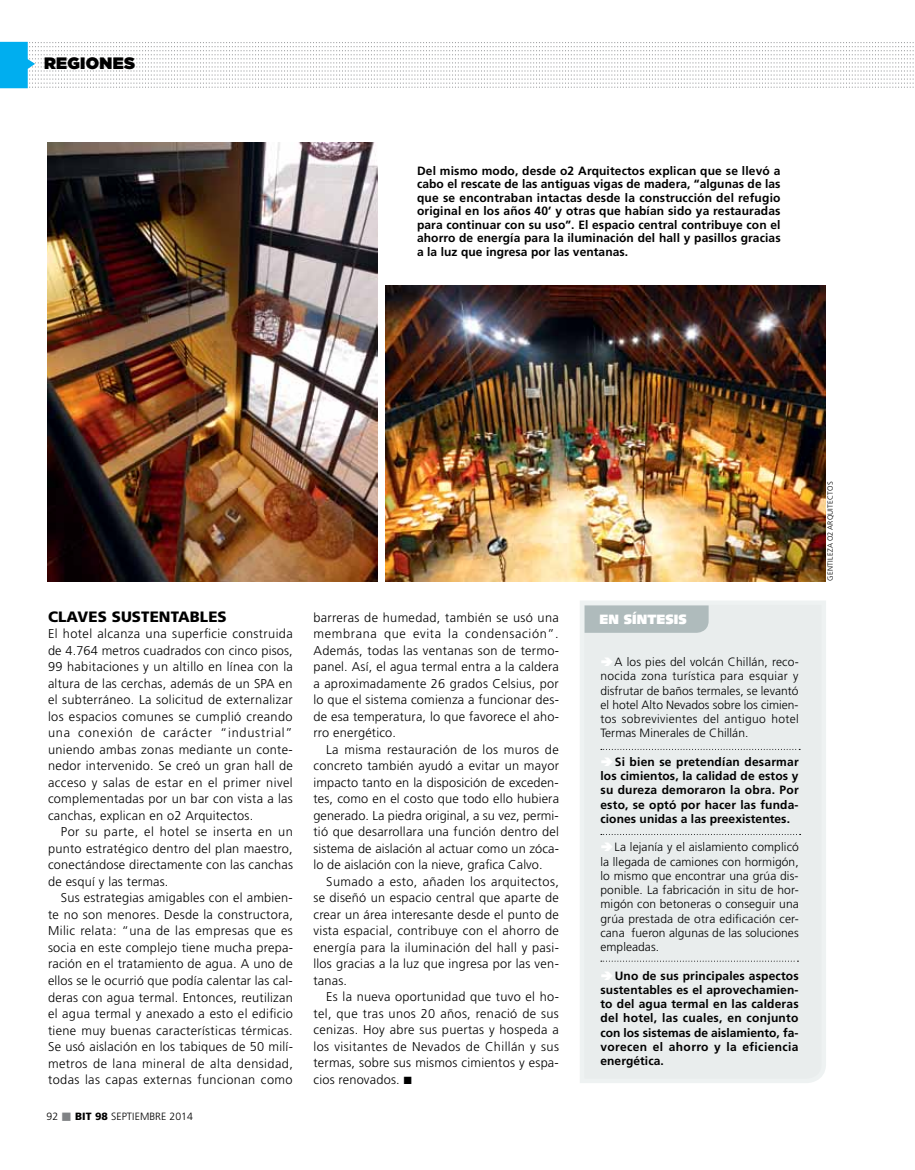
<style>
.page{position:relative;width:915px;height:1170px;background:#fff}
.page>*{position:absolute;margin:0;border:0;box-sizing:border-box;transform-origin:0 0}
.t1{font:900 16.5px "Gotham";letter-spacing:.02em;color:#000}
.t2{font:900 15px "Frutiger";letter-spacing:.005em;color:#000}
.t3{font:900 13.5px "Syntax";letter-spacing:.005em;color:#fff}
.t4{font:300 12.75px/16.5px "Frutiger";letter-spacing:.015em;color:#000;text-align:justify}
.t5{font:700 12px/14.2px "Frutiger";letter-spacing:.01em;color:#000;text-align:justify}
.t6{font:300 12px/14.2px "Frutiger";letter-spacing:.005em;color:#000;text-align:justify}
.t7{font:300 10.5px "Frutiger";letter-spacing:.005em;color:#000}
.t8{font:300 7.5px "Frutiger";letter-spacing:.025em;color:#000}
.s1{color:#808285}
.s2{font-weight:900}
</style>
<div class="page">
<div style="left:580px;top:601px;width:246px;height:482px;background:#e9eded"></div>
<svg style="left:600px;top:749px;width:199px;height:1px"></svg>
<svg style="left:600px;top:834px;width:200px;height:1px"></svg>
<div style="left:584px;top:605px;width:124px;height:27px;background:#afbbbc"></div>
<svg style="left:0;top:42px;width:913px;height:46px"></svg>
<svg style="left:600px;top:960px;width:198px;height:1px"></svg>
<img style="left:48px;top:142px;width:329px;height:439px">
<img style="left:385px;top:286px;width:439px;height:295px">
<svg style="left:601px;top:657px;width:11px;height:9px"></svg>
<svg style="left:601px;top:757px;width:11px;height:8px"></svg>
<svg style="left:601px;top:842px;width:11px;height:9px"></svg>
<svg style="left:601px;top:970px;width:11px;height:9px"></svg>
<p class="t1" style="left:44px;top:51px;width:92px">REGIONES</p>
<p class="t5" style="left:417px;top:164px;width:365px;line-height:13.5px">Del mismo modo, desde o2 Arquitectos explican que se llevó a cabo el rescate de las antiguas vigas de madera, “algunas de las que se encontraban intactas desde la construcción del refugio original en los años 40’ y otras que habían sido ya restauradas para continuar con su uso”. El espacio central contribuye con el ahorro de energía para la iluminación del hall y pasillos gracias a la luz que ingresa por las ventanas.</p>
<p class="t2" style="left:48px;top:607px;width:134px">CLAVES SUSTENTAB</p>
<p class="t2" style="left:200px;top:607px;width:28px">LES</p>
<p class="t4" style="left:48px;top:625px;width:246px">El hotel alcanza una superficie construida de 4.764 metros cuadrados con cinco pisos, 99 habitaciones y un altillo en línea con la altura de las cerchas, además de un SPA</p>
<p class="t4" style="left:48px;top:675px;width:246px;text-indent:231px">en el subterráneo. La solicitud de externalizar los espacios comunes se cumplió creando una conexión de carácter “industrial” uniendo ambas zonas mediante un conte&shy;nedor intervenido. Se creó un gran hall de acceso y salas de estar en el primer nivel complementadas por un bar con vista a las canchas, explican en o2 Arquitectos.</p>
<p class="t4" style="left:48px;top:823px;width:246px;text-indent:13px">Por su parte, el hotel se inserta en un punto estratégico dentro del plan maestro, conectándose directamente con las canchas de esquí y las termas.</p>
<p class="t4" style="left:48px;top:889px;width:246px;text-indent:13px">Sus estrategias amigables con el ambien&shy;te no son menores. Desde la constructora, M ilic relata: “una de las empresas que es socia en este complejo tiene mucha prepa&shy;ración en el tratamiento de agua. A uno de ellos se le ocurrió que podía calentar las cal&shy;deras con agua termal. Entonces, reutilizan el agua termal y anexado a esto el edificio tiene muy buenas características térmicas.<br>Se usó aislación en los tabiques de 50 milí&shy;metros de lana mineral de alta densidad, todas las capas externas funcionan como</p>
<p class="t7" style="left:46px;top:1110px;width:148px">92 <span class="s1">■</span> <span class="s2">BIT 98</span> septiembre 2014</p>
<p class="t4" style="left:313px;top:609px;width:247px">barreras de humedad, también se usó una membrana que evita la condensación”.<br>Además, todas las ventanas son de termo&shy;panel. Así, el agua termal entra a la caldera a aproximadamente 26 grados Celsius, por lo que el sistema comienza a funcionar des&shy;de esa temperatura, lo que favorece el aho&shy;rro energético.</p>
<p class="t4" style="left:313px;top:741px;width:247px;text-indent:13px">La misma restauración de los muros de concreto también ayudó a evitar un mayor impacto tanto en la disposición de exceden&shy;tes, como en el costo que todo ello hubiera generado. La piedra original, a su vez, permi&shy;tió que desarrollara una función dentro del sistema de aislación al actuar como un zóca&shy;lo de aislación con la nieve, grafica Calvo.</p>
<p class="t4" style="left:313px;top:873px;width:247px;text-indent:13px">Sumado a esto, añaden los arquitectos, se diseñó un espacio central que aparte de crear un área interesante desde el punto de vista espacial, contribuye con el ahorro de energía para la iluminación del hall y pasi&shy;llos gracias a la luz que ingresa por las ven&shy;tanas.</p>
<p class="t4" style="left:313px;top:988px;width:247px;text-indent:13px">Es la nueva oportunidad que tuvo el ho&shy;tel, que tras unos 20 años, renació de sus cenizas. Hoy abre sus puertas y hospeda a los visitantes de Nevados de Chillán y sus termas, sobre sus mismos cimientos y espa&shy;cios renovados. ■</p>
<p class="t3" style="left:599px;top:611px;width:89px">EN SÍNTESIS</p>
<p class="t6" style="left:600px;top:654px;width:200px;text-indent:14px">A los pies del volcán Chillán, reco&shy;nocida zona turística para esquiar y disfrutar de baños termales, se levantó el hotel Alto Nevados sobre los cimien&shy;tos sobrevivientes del antiguo hotel Termas M inerales de Chillán.</p>
<p class="t5" style="left:600px;top:754px;width:200px;text-indent:14px">Si bien se pretendían desarmar los cimientos, la calidad de estos y su dureza demoraron la obra. Por esto, se optó por hacer las funda&shy;ciones unidas a las preexistentes.</p>
<p class="t6" style="left:600px;top:840px;width:200px;text-indent:14px">La lejanía y el aislamiento complicó la llegada de camiones con hormigón, lo mismo que encontrar una grúa dis&shy;ponible. La fabricación in situ de hor&shy;migón con betoneras o conseguir una grúa prestada de otra edificación cer&shy;cana fueron algunas de las soluciones empleadas.</p>
<p class="t5" style="left:600px;top:968px;width:200px;text-indent:14px">Uno de sus principales aspectos sustentables es el aprovechamien&shy;to del agua termal en las calderas del hotel, las cuales, en conjunto con los sistemas de aislamiento, fa&shy;vorecen el ahorro y la eficiencia energética.</p>
<p class="t8" style="left:825px;top:580px;width:100px;rotate:-90deg">Gentileza o2 Arqu itectos</p>
</div>
